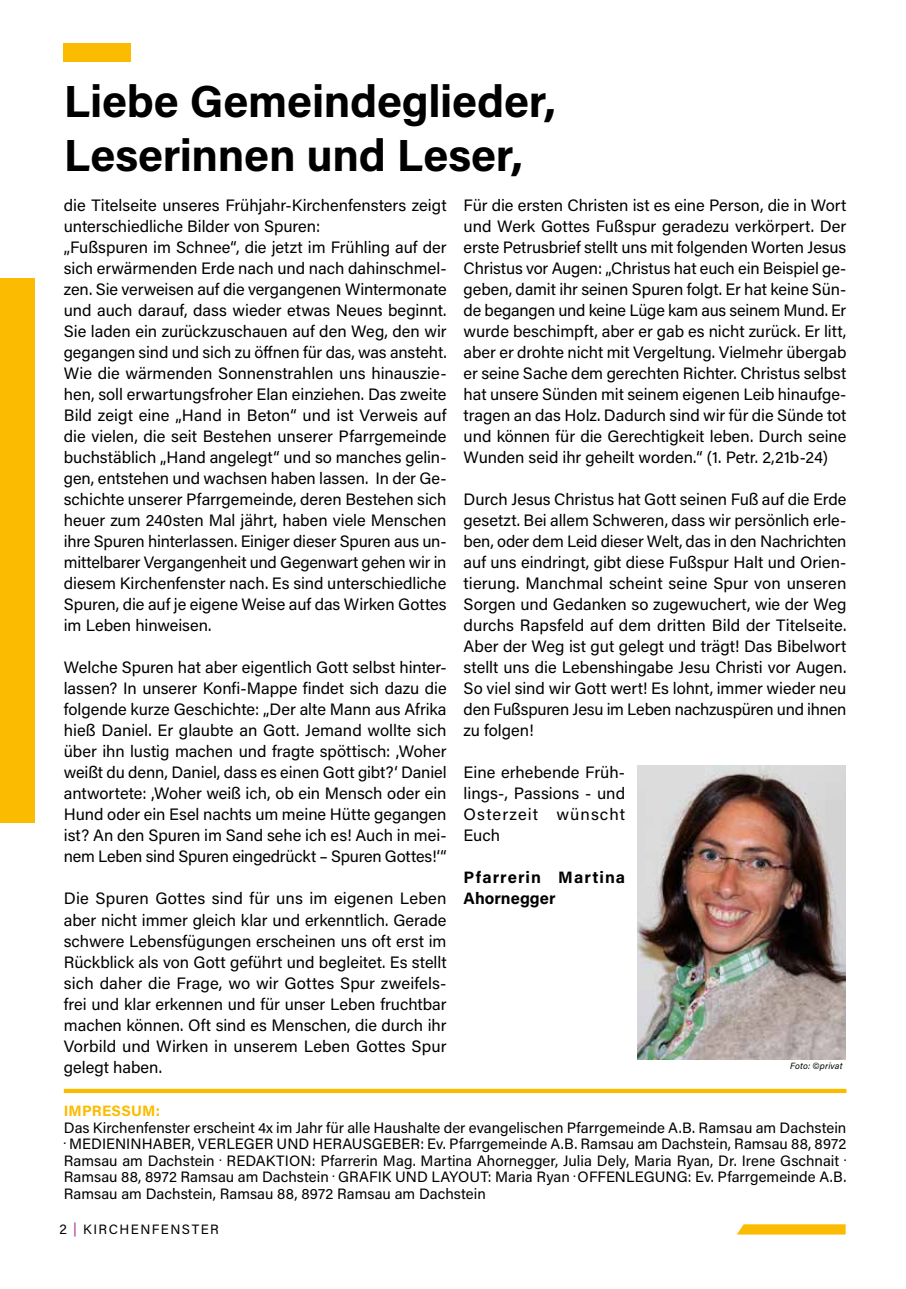
<style>
.page{position:relative;width:906px;height:1289px;background:#fff}
.page>*{position:absolute;margin:0;border:0;box-sizing:border-box;transform-origin:0 0}
.t1{font:700 45px/54px "Acumin Pro";letter-spacing:-.005em;color:#000}
.t2{font:16.5px/21px "Acumin Pro";color:#000;text-align:justify}
.t3{font:700 16.5px/21px "Acumin Pro";letter-spacing:.06em;color:#000}
.t4{font:15px/16.5px "Acumin Pro";letter-spacing:.005em;color:#000}
.t5{font:700 15px "Acumin Pro";letter-spacing:.01em;color:#fbbb00}
.t6{font:13.5px "Acumin Pro";letter-spacing:.11em;color:#000}
.t7{font:italic 9px "Acumin Pro";letter-spacing:.015em;color:#000}
.s1{color:#a32f89}
</style>
<div class="page">
<div style="left:64px;top:44px;width:67px;height:18px;background:#fbbb00"></div>
<div style="left:0;top:278px;width:35px;height:544px;background:#fbbb00"></div>
<svg style="left:737px;top:1224px;width:108px;height:10px"></svg>
<svg style="left:64px;top:1088px;width:782px;height:4px;background:#fbc832"></svg>
<img style="left:638px;top:765px;width:207px;height:294px">
<h1 class="t1" style="left:64px;top:72px;width:493px">Liebe Gemeindeglieder,<br>Leserinnen und Leser,</h1>
<p class="t2" style="left:64px;top:194px;width:384px;text-align:left">die Titelseite unseres Frühjahr-Kirchenfensters zeigt unterschiedliche Bilder von Spuren:<br>„Fußspuren im Schnee“, die jetzt im Frühling auf der sich erwärmenden Erde nach und nach dahinschmel&shy;zen. Sie verweisen auf die vergangenen Wintermonate und auch darauf, dass wieder etwas Neues beginnt.<br>Sie laden ein zurückzuschauen auf den Weg, den wir gegangen sind und sich zu öffnen für das, was ansteht.<br>Wie die wärmenden Sonnenstrahlen uns hinauszie&shy;hen, soll erwartungsfroher Elan einziehen. Das zweite Bild zeigt eine „Hand in Beton“ und ist Verweis auf die vielen, die seit Bestehen unserer Pfarrgemeinde buchstäblich „Hand angelegt“ und so manches gelin&shy;gen, entstehen und wachsen haben lassen. I n der Ge&shy;schichte unserer Pfarrgemeinde, deren Bestehen sich heuer zum 240sten Mal jährt, haben viele Menschen ihre Spuren hinterlassen. Einiger dieser Spuren aus un&shy;mittelbarer Vergangenheit und Gegenwart gehen wir in diesem Kirchenfenster nach. Es sind unterschiedliche Spuren, die auf je eigene Weise auf das Wirken Gottes im Leben hinweisen.</p>
<p class="t2" style="left:64px;top:656px;width:384px">Welche Spuren hat aber eigentlich Gott selbst hinter&shy;lassen? I n unserer Konfi-Mappe findet sich dazu die folgende kurze Geschichte: „Der alte Mann aus Afrika hieß Daniel. Er glaubte an Gott. Jemand wollte sich über ihn lustig machen und fragte spöttisch: ‚Woher weißt du denn, Daniel, dass es einen Gott gibt?‘ Daniel antwortete: ‚Woher weiß ich, ob ein Mensch oder ein H und oder ein Esel nachts um meine H ütte gegangen ist? An den Spuren im Sand sehe ich es! Auch in mei&shy;nem Leben sind Spuren eingedrückt – Spuren Gottes!‘“</p>
<p class="t2" style="left:64px;top:887px;width:384px">Die Spuren Gottes sind für uns im eigenen Leben aber nicht immer gleich klar und erkenntlich. Gerade schwere Lebensfügungen erscheinen uns oft erst im Rückblick als von Gott geführt und begleitet. Es stellt sich daher die Frage, wo wir Gottes Spur zweifels&shy;frei und klar erkennen und für unser Leben fruchtbar machen können. Oft sind es Menschen, die durch ihr Vorbild und Wirken in unserem Leben Gottes Spur gelegt haben.</p>
<p class="t2" style="left:463px;top:194px;width:384px">Für die ersten Christen ist es eine Person, die in Wort und Werk Gottes Fußspur geradezu verkörpert. Der erste Petrusbrief stellt uns mit folgenden Worten Jesus Christus vor Augen: „Christus hat euch ein Beispiel ge&shy;geben, damit ihr seinen Spuren folgt. Er hat keine Sün&shy;de begangen und keine Lüge kam aus seinem Mund. Er wurde beschimpft, aber er gab es nicht zurück. Er litt, aber er drohte nicht mit Vergeltung. Vielmehr übergab er seine Sache dem gerechten Richter. Christus selbst hat unsere Sünden mit seinem eigenen Leib hinaufge&shy;tragen an das Holz. Dadurch sind wir für die Sünde tot und können für die Gerechtigkeit leben. Durch seine Wunden seid ihr geheilt worden.“ (1. Petr. 2,21b-24)</p>
<p class="t2" style="left:463px;top:488px;width:384px">Durch Jesus Christus hat Gott seinen Fuß auf die Erde gesetzt. Bei allem Schweren, dass wir persönlich erle&shy;ben, oder dem Leid dieser Welt, das in den Nachrichten auf uns eindringt, gibt diese Fußspur Halt und Orien&shy;tierung. Manchmal scheint seine Spur von unseren Sorgen und Gedanken so zugewuchert, wie der Weg durchs Rapsfeld auf dem dritten Bild der Titelseite.<br>Aber der Weg ist gut gelegt und trägt! Das Bibelwort stellt uns die Lebenshingabe Jesu Christi vor Augen.<br>So viel sind wir Gott wert! Es lohnt, immer wieder neu den Fußspuren Jesu im Leben nachzuspüren und ihnen zu folgen!</p>
<p class="t2" style="left:463px;top:761px;width:163px">Eine erhebende Früh&shy;lings-, Passions - und Osterzeit wünscht Euch</p>
<p class="t3" style="left:463px;top:866px;width:163px">Pfarrerin Martina<br>Ahornegger</p>
<p class="t7" style="left:790px;top:1059px;width:54px">Foto: ©privat</p>
<p class="t5" style="left:64px;top:1100px;width:98px">IMPRESSUM:</p>
<p class="t4" style="left:64px;top:1118px;width:784px">Das Kirchenfenster erscheint 4x im Jahr für alle Haushalte der evangelischen Pfarrgemeinde A.B. Ramsau am Dachstein <sup>.</sup> MEDIENINH</p>
<p class="t4" style="left:64px;top:1134px;width:784px;text-align:justify;text-indent:89px">ABER, VERLEGER UN D H ERAUSGEBER: Ev. Pfarrgemeinde A.B. Ramsau am Dachstein, Ramsau 88, 8972<br>Ramsau am Dachstein <sup>.</sup> REDAKTI ON : Pfarrerin Mag. Martina Ahornegger, Julia Dely, Maria Ryan, Dr. I rene Gschnait <sup>.<br></sup>Ramsau 88, 8972 Ramsau am Dachstein <sup>.</sup> GRAFI K UN D LAYOUT: Maria Ryan <sup>.</sup> OFFEN LEGUN G: Ev. Pfarrgemeinde A.B.<br>Ramsau am Dachstein, Ramsau 88, 8972 Ramsau am Dachstein</p>
<p class="t6" style="left:60px;top:1220px;width:151px">2 <span class="s1">|</span> Kirchenfenster</p>
</div>
